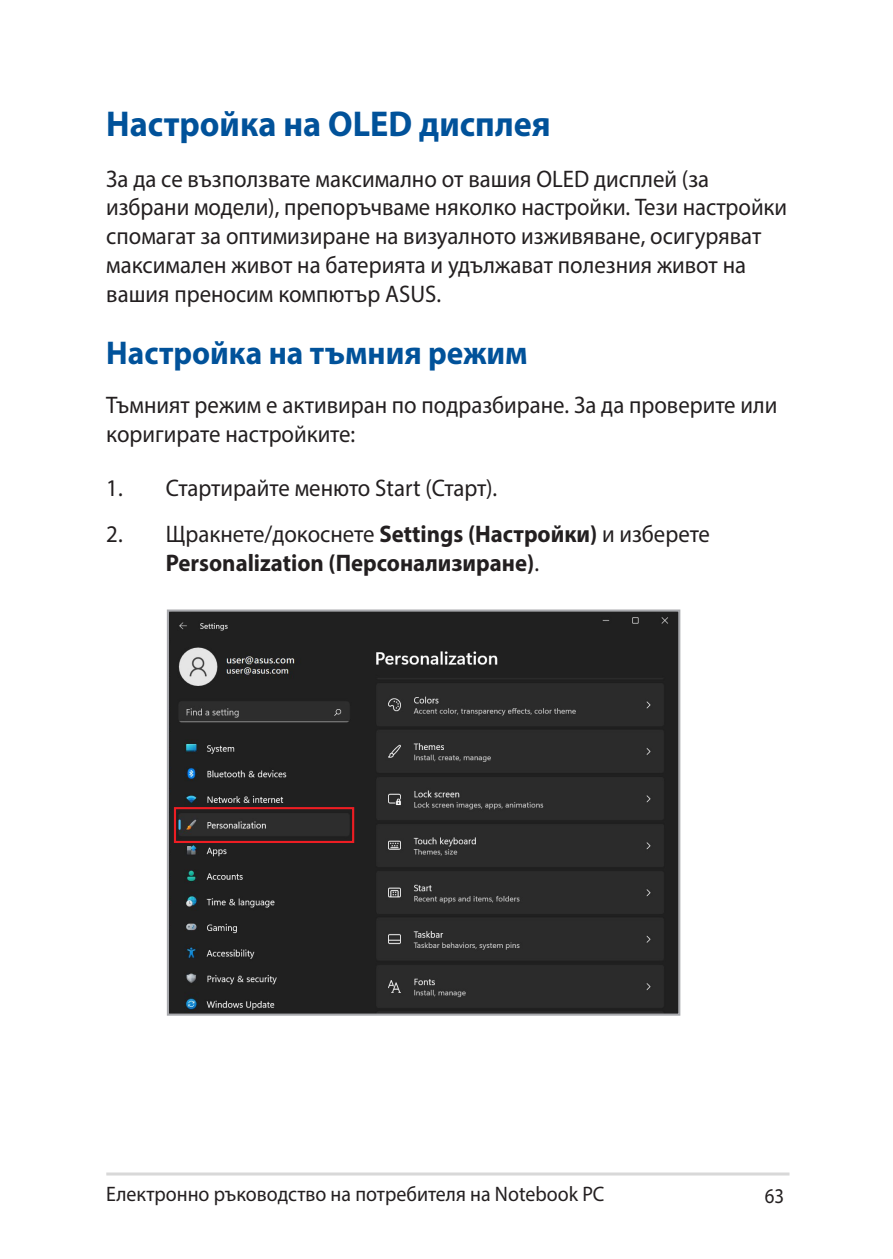
<style>
.page{position:relative;width:893px;height:1259px;background:#fff}
.page>*{position:absolute;margin:0;border:0;box-sizing:border-box;transform-origin:0 0}
.t1{font:700 36px "Myriad Pro";color:#01529a;scale:.95 1}
.t2{font:700 33px "Myriad Pro";color:#01529a;scale:.95 1}
.t3{font:24px/28.8px "Myriad Pro";color:#231f20;scale:.95 1}
.t4{font:700 24px/28.8px "Myriad Pro";color:#231f20;scale:.95 1}
.t5{font:21px "Myriad Pro";color:#231f20;scale:.95 1}
.t6{font:21px "Myriad Pro";color:#231f20;scale:.9 1}
.s1{font-weight:400}
</style>
<div class="page">
<hr style="left:106px;top:1172px;width:683px;height:3px;background:#d8d8d8">
<img style="left:170px;top:612px;width:507px;height:400px">
<div style="left:167px;top:609px;width:513px;height:406px;border:2px solid #a8a9ad"></div>
<div style="left:174px;top:807px;width:180px;height:36px;border:2px solid #ee1d23"></div>
<h1 class="t1" style="left:106px;top:101px;width:469px">Настройка на OLED дисплея</h1>
<p class="t3" style="left:106px;top:164px;width:718px">За да се възползвате максимално от вашия OLED дисплей (за избрани модели), препоръчваме няколко настройки. Тези настройки спомагат за оптимизиране на визуалното изживяване, осигуряват максимален живот на батерията и удължават полезния живот на вашия преносим компютър ASUS.</p>
<h2 class="t2" style="left:106px;top:331px;width:445px">Настройка на тъмния режим</h2>
<p class="t3" style="left:106px;top:390px;width:708px">Тъмният режим е активиран по подразбиране. За да проверите или коригирате настройките:</p>
<p class="t3" style="left:106px;top:473px;width:413px">1. Стартирайте менюто Start (Старт).</p>
<p class="t4" style="left:166px;top:518px;width:574px;text-indent:-60px"><span class="s1">2. Щракнете/докоснете</span> Settings (Настройки) <span class="s1">и изберете<br></span>Personalization (Персонализиране)<span class="s1">.</span></p>
<p class="t5" style="left:106px;top:1180px;width:526px">Електронно ръководство на потребителя на Notebook PC</p>
<p class="t6" style="left:765px;top:1182px;width:23px">63</p>
</div>
